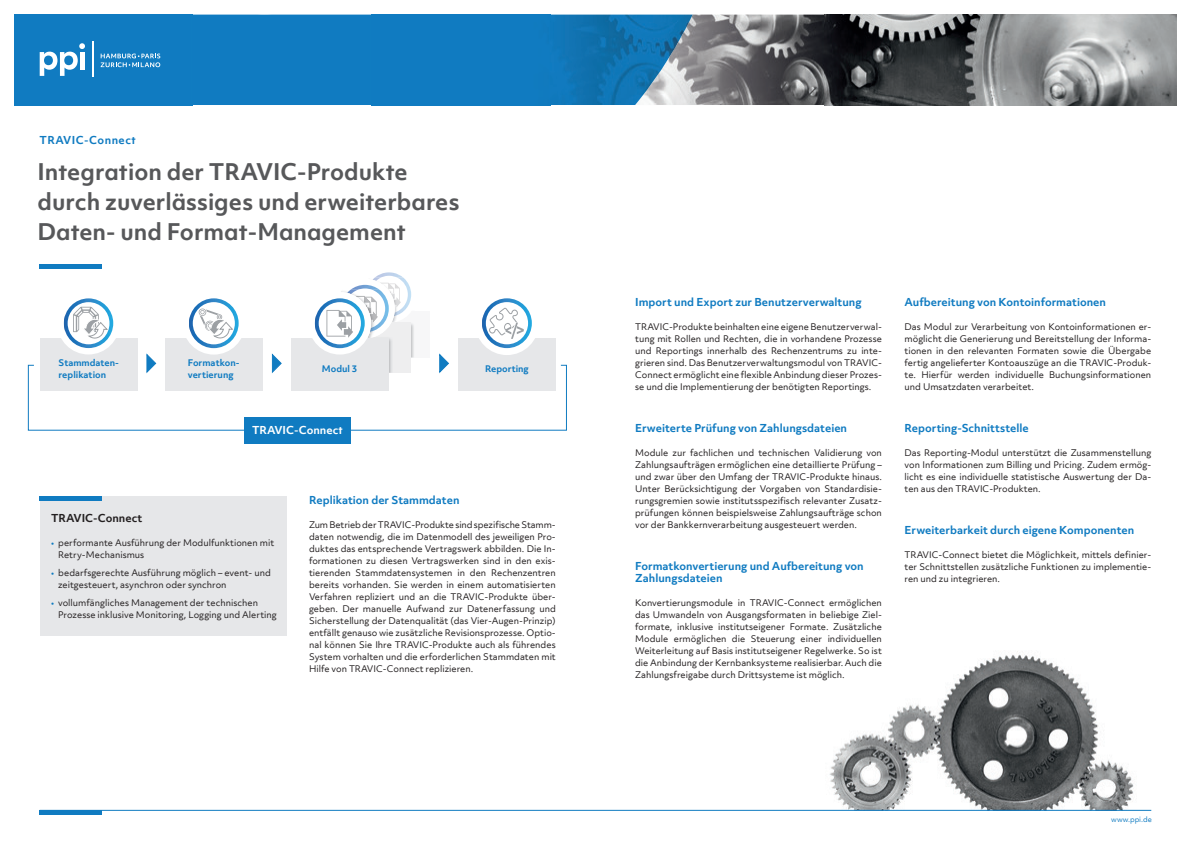
<style>
.page{position:relative;width:1191px;height:842px;background:#fff}
.page>*{position:absolute;margin:0;border:0;box-sizing:border-box;transform-origin:0 0}
.t1{font:700 22px/30px "Objektiv Mk 1";color:#57585a}
.t2{font:700 10.5px/12px "Objektiv Mk 3";color:#107bc1}
.t3{font:700 10.5px "Objektiv Mk 1";letter-spacing:.04em;color:#107bc1}
.t4{font:700 10.5px "Objektiv Mk 3";color:#231f20}
.t5{font:700 10.5px "Objektiv Mk 1";color:#fff}
.t6{font:8.8px/12px "Objektiv Mk 3";color:#231f20;text-align:justify}
.t7{font:700 8.8px/12px "Objektiv Mk 3";color:#107bc1}
.t8{font:7px "Objektiv Mk 3";color:#107bc1}
.s1{color:#107bc1}
</style>
<div class="page">
<img style="left:825px;top:651px;width:315px;height:159px">
<img style="left:692px;top:15px;width:484px;height:90px">
<img style="left:49px;top:105px;width:564px;height:1px">
<img style="left:14px;top:15px;width:678px;height:90px">
<hr style="left:40px;top:810px;width:62px;height:4px;background:#107bc1">
<hr style="left:40px;top:810px;width:1111px;height:1px;background:#107bc1">
<hr style="left:40px;top:264px;width:62px;height:4px;background:#107bc1">
<div style="left:40px;top:497px;width:246px;height:139px;background:#e6e7e9"></div>
<hr style="left:40px;top:497px;width:62px;height:4px;background:#107bc1">
<div style="left:244px;top:417px;width:107px;height:26px;background:#107bc1"></div>
<svg style="left:272px;top:353px;width:10px;height:20px"></svg>
<div style="left:165px;top:338px;width:98px;height:52px;background:#e6e7e9"></div>
<svg style="left:28px;top:298px;width:217px;height:133px"></svg>
<div style="left:291px;top:338px;width:97px;height:52px;background:#e6e7e9"></div>
<div style="left:308px;top:292px;width:63px;height:62px;background:#fff;border-radius:50%"></div>
<svg style="left:313px;top:272px;width:254px;height:159px"></svg>
<svg style="left:40px;top:43px;width:45px;height:33px"></svg>
<hr style="left:92px;top:41px;width:2px;height:36px;background:#fff">
<svg style="left:101px;top:54px;width:59px;height:13px"></svg>
<p class="t3" style="left:40px;top:133px;width:98px">TRAVIC-Connect</p>
<h1 class="t1" style="left:38px;top:156px;width:423px">Integration der TRAVIC-Produkte durch zuverlässiges und erweiterbares<br>Daten- und Format-Management</h1>
<p class="t7" style="left:59px;top:357px;width:62px">Stammdaten&shy;replikation</p>
<p class="t7" style="left:485px;top:363px;width:45px">Reporting</p>
<p class="t7" style="left:188px;top:357px;width:53px">Formatkon&shy;vertierung</p>
<p class="t7" style="left:322px;top:363px;width:37px">Modul 3</p>
<p class="t5" style="left:252px;top:423px;width:92px">TRAVIC-Connect</p>
<p class="t4" style="left:51px;top:511px;width:93px">TRAVIC-Connect</p>
<p class="t6" style="left:58px;top:537px;width:217px;text-indent:-7px"><span class="s1">•</span> performante Ausführung der Modulfunktionen mit<br>Retry-Mechanismus</p>
<p class="t6" style="left:58px;top:567px;width:214px;text-indent:-7px"><span class="s1">•</span> bedarfsgerechte Ausführung möglich – event- und zeitgesteuert, asynchron oder synchron</p>
<p class="t6" style="left:58px;top:597px;width:220px;text-indent:-7px"><span class="s1">•</span> vollumfängliches Management der technischen<br>Prozesse inklusive Monitoring, Logging und Alerting</p>
<p class="t2" style="left:309px;top:494px;width:152px">Replikation der Stammdaten</p>
<p class="t6" style="left:309px;top:519px;width:248px">Zum Betrieb der TRAVIC-Produkte sind spezifische Stamm&shy;daten notwendig, die im Datenmodell des jeweiligen Pro&shy;duktes das entsprechende Vertragswerk abbilden. Die In&shy;formationen zu diesen Vertragswerken sind in den exis&shy;tierenden Stammdatensystemen in den Rechenzentren bereits vorhanden. Sie werden in einem automatisierten Verfahren repliziert und an die TRAVIC-Produkte über&shy;geben. Der manuelle Aufwand zur Datenerfassung und Sicherstellung der Datenqualität (das Vier-Augen-Prinzip) entfällt genauso wie zusätzliche Revisionsprozesse. Optio&shy;nal können Sie Ihre TRAVIC-Produkte auch als führendes System vorhalten und die erforderlichen Stammdaten mit Hilfe von TRAVIC-Connect replizieren.</p>
<p class="t2" style="left:635px;top:296px;width:228px">Import und Export zur Benutzerverwaltung</p>
<p class="t6" style="left:635px;top:321px;width:248px">TRAVIC-Produkte beinhalten eine eigene Benutzerverwal&shy;tung mit Rollen und Rechten, die in vorhandene Prozesse und Reportings innerhalb des Rechenzentrums zu inte&shy;grieren sind. Das Benutzerverwaltungsmodul von TRAVIC-Connect ermöglicht eine flexible Anbindung dieser Prozes&shy;se und die Implementierung der benötigten Reportings.</p>
<p class="t2" style="left:635px;top:422px;width:213px">Erweiterte Prüfung von Zahlungsdateien</p>
<p class="t6" style="left:635px;top:447px;width:248px">Module zur fachlichen und technischen Validierung von Zahlungsaufträgen ermöglichen eine detaillierte Prüfung – und zwar über den Umfang der TRAVIC-Produkte hinaus.<br>Unter Berücksichtigung der Vorgaben von Standardisie&shy;rungsgremien sowie institutsspezifisch relevanter Zusatz&shy;prüfungen können beispielsweise Zahlungsaufträge schon vor der Bankkernverarbeitung ausgesteuert werden.</p>
<p class="t2" style="left:635px;top:560px;width:230px">Formatkonvertierung und Aufbereitung von<br>Zahlungsdateien</p>
<p class="t6" style="left:635px;top:597px;width:248px">Konvertierungsmodule in TRAVIC-Connect ermöglichen das Umwandeln von Ausgangsformaten in beliebige Ziel&shy;formate, inklusive institutseigener Formate. Zusätzliche Module ermöglichen die Steuerung einer individuellen Weiterleitung auf Basis institutseigener Regelwerke. So ist die Anbindung der Kernbanksysteme realisierbar. Auch die Zahlungsfreigabe durch Drittsysteme ist möglich.</p>
<p class="t2" style="left:904px;top:296px;width:203px">Aufbereitung von Kontoinformationen</p>
<p class="t6" style="left:904px;top:321px;width:248px">Das Modul zur Verarbeitung von Kontoinformationen er&shy;möglicht die Generierung und Bereitstellung der Informa&shy;tionen in den relevanten Formaten sowie die Übergabe fertig angelieferter Kontoauszüge an die TRAVIC-Produk&shy;te. Hierfür werden individuelle Buchungsinformationen und Umsatzdaten verarbeitet.</p>
<p class="t2" style="left:904px;top:422px;width:126px">Reporting-Schnittstelle</p>
<p class="t6" style="left:904px;top:447px;width:248px">Das Reporting-Modul unterstützt die Zusammenstellung von Informationen zum Billing und Pricing. Zudem ermög&shy;licht es eine individuelle statistische Auswertung der Da&shy;ten aus den TRAVIC-Produkten.</p>
<p class="t2" style="left:904px;top:524px;width:231px">Erweiterbarkeit durch eigene Komponenten</p>
<p class="t6" style="left:904px;top:549px;width:248px">TRAVIC-Connect bietet die Möglichkeit, mittels definier&shy;ter Schnittstellen zusätzliche Funktionen zu implementie&shy;ren und zu integrieren.</p>
<p class="t8" style="left:1111px;top:815px;width:42px">www.ppi.de</p>
</div>
